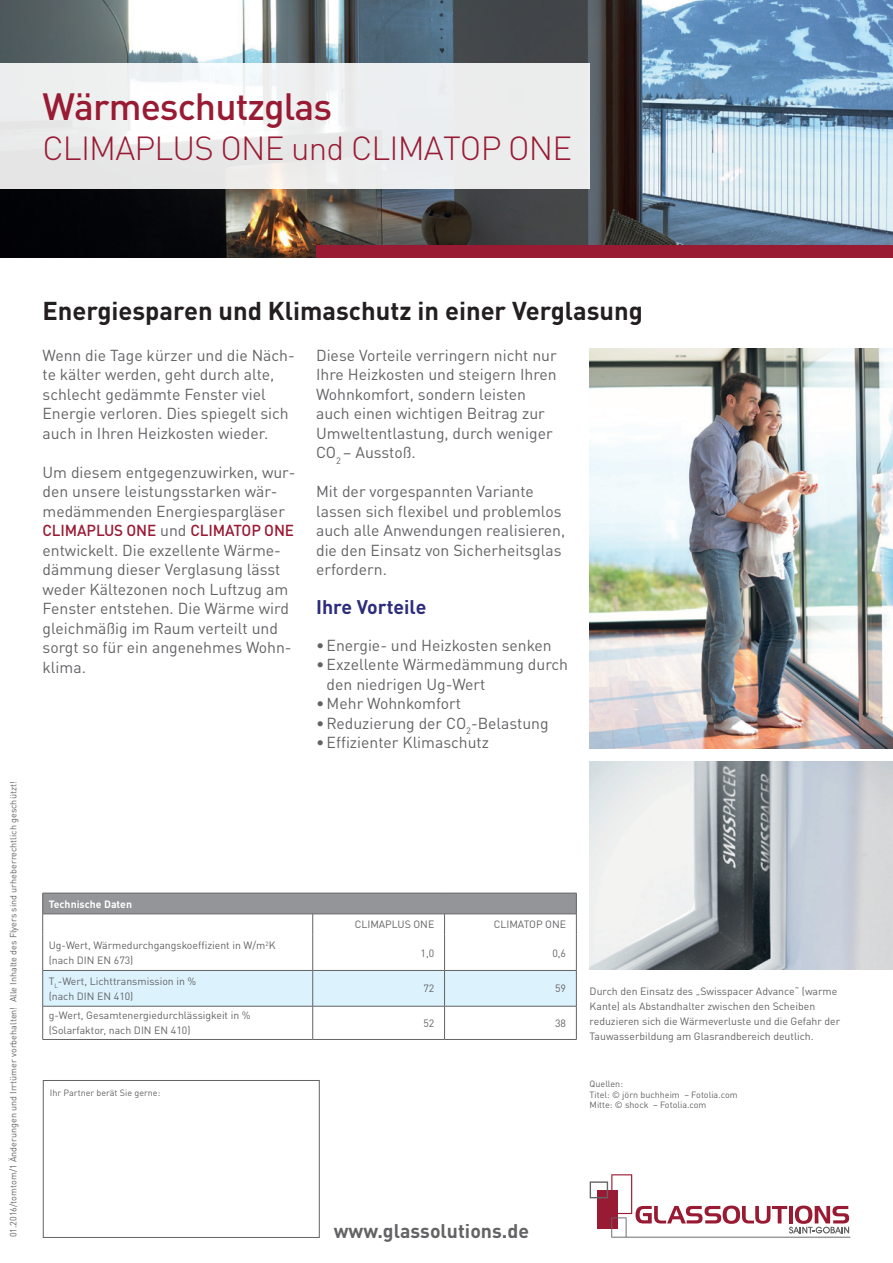
<style>
.page{position:relative;width:893px;height:1263px;background:#fff}
.page>*{position:absolute;margin:0;border:0;box-sizing:border-box;transform-origin:0 0}
.t1{font:500 37.5px "DINOT";letter-spacing:-.025em;color:#991a33}
.t2{font:300 33px "DINOT";letter-spacing:-.025em;color:#991a33}
.t3{font:700 25.5px "DINOT";color:#231f20}
.t4{font:700 19.5px "DINOT";color:#636366}
.t5{font:700 19.5px "DINOT";color:#2e2d7d}
.t6{font:15.75px/19.5px "DINOT";color:#636366}
.t7{font:10.5px/15px "DINOT";color:#636366}
.t8{font:700 10.5px "DINOT";color:#fff}
.t9{font:9px/10.5px "DINOT";color:#636366}
.s1{font-weight:500;color:#991a33}
</style>
<div class="page">
<img style="left:0;top:0;width:893px;height:257px">
<svg style="left:0;top:63px;width:590px;height:126px;fill:#ececec"></svg>
<div style="left:316px;top:245px;width:577px;height:12px;background:#991a33"></div>
<hr style="left:42px;top:1006px;width:1px;height:33px;background:#636366">
<hr style="left:43px;top:1039px;width:270px;height:1px;background:#636366">
<hr style="left:313px;top:1039px;width:132px;height:1px;background:#636366">
<hr style="left:445px;top:1039px;width:132px;height:1px;background:#636366">
<hr style="left:312px;top:1006px;width:1px;height:33px;background:#636366">
<hr style="left:43px;top:1006px;width:270px;height:1px;background:#636366">
<hr style="left:313px;top:1006px;width:132px;height:1px;background:#636366">
<hr style="left:445px;top:1006px;width:132px;height:1px;background:#636366">
<hr style="left:444px;top:1006px;width:1px;height:33px;background:#636366">
<svg style="left:42px;top:893px;width:535px;height:113px"></svg>
<hr style="left:576px;top:935px;width:1px;height:35px;background:#636366">
<hr style="left:576px;top:971px;width:1px;height:35px;background:#636366">
<hr style="left:576px;top:1006px;width:1px;height:33px;background:#636366">
<img style="left:589px;top:349px;width:304px;height:399px">
<svg style="left:590px;top:1174px;width:260px;height:63px"></svg>
<div style="left:43px;top:1080px;width:276px;height:157px;border:1px solid #636366"></div>
<img style="left:590px;top:761px;width:303px;height:208px">
<h1 class="t1" style="left:43px;top:83px;width:291px">Wärmeschutzglas</h1>
<h2 class="t2" style="left:43px;top:128px;width:531px">CLIMAPLUS ONE und CLIMATOP ONE</h2>
<p class="t9" style="left:8px;top:1237px;width:457px;rotate:-90deg">01.2016/tomtom/1 Änderungen und Irrtümer vorbehalten! Alle Inhalte des Flyers sind urheberrechtlich geschützt!</p>
<h3 class="t3" style="left:43px;top:294px;width:602px">Energiesparen und Klimaschutz in einer Verglasung</h3>
<p class="t6" style="left:43px;top:345px;width:254px">Wenn die Tage kürzer und die Näch&shy;te kälter werden, geht durch alte, schlecht gedämmte Fenster viel Energie verloren. Dies spiegelt sich auch in Ihren Heizkosten wieder.</p>
<p class="t6" style="left:43px;top:462px;width:254px">Um diesem entgegenzuwirken, wur&shy;den unsere leistungsstarken wär&shy;medämmenden Energiespargläser<br><span class="s1">CLIMAPLUS ONE</span> und <span class="s1">CLIMATOP ONE </span>entwickelt. Die exzellente Wärme&shy;dämmung dieser Verglasung lässt weder Kältezonen noch Luftzug am<br>Fenster entstehen. Die Wärme wird gleichmäßig im Raum verteilt und sorgt so für ein angenehmes Wohn&shy;klima.</p>
<p class="t6" style="left:316px;top:345px;width:242px">Diese Vorteile verringern nicht nur<br>Ihre Heizkosten und steigern Ihren<br>Wohnkomfort, sondern leisten auch einen wichtigen Beitrag zur<br>Umweltentlastung, durch weniger<br>CO<sub>2</sub> – Ausstoß.</p>
<p class="t6" style="left:316px;top:482px;width:251px">Mit der vorgespannten Variante lassen sich flexibel und problemlos auch alle Anwendungen realisieren, die den Einsatz von Sicherheitsglas erfordern.</p>
<p class="t5" style="left:316px;top:595px;width:112px">Ihre Vorteile</p>
<p class="t6" style="left:316px;top:635px;width:237px">• Energie- und Heizkosten senken</p>
<p class="t6" style="left:327px;top:655px;width:243px;text-indent:-11px">• Exzellente Wärmedämmung durch den niedrigen Ug-Wert</p>
<p class="t6" style="left:316px;top:694px;width:146px">• Mehr Wohnkomfort</p>
<p class="t6" style="left:316px;top:713px;width:234px">• Reduzierung der CO<sub>2</sub>-Belastung</p>
<p class="t6" style="left:316px;top:733px;width:174px">• Effizienter Klimaschutz</p>
<p class="t8" style="left:49px;top:897px;width:85px">Technische Daten</p>
<p class="t7" style="left:355px;top:917px;width:81px">CLIMAPLUS ONE</p>
<p class="t7" style="left:494px;top:917px;width:74px">CLIMATOP ONE</p>
<p class="t7" style="left:49px;top:937px;width:228px">Ug-Wert, Wärmedurchgangskoeffizient in W/m<sup>2</sup>K (nach DIN EN 673)</p>
<p class="t7" style="left:421px;top:945px;width:15px">1,0</p>
<p class="t7" style="left:552px;top:945px;width:15px">0,6</p>
<p class="t7" style="left:49px;top:973px;width:149px">T<sub>L</sub>-Wert, Lichttransmission in % (nach DIN EN 410)</p>
<p class="t7" style="left:423px;top:981px;width:12px">72</p>
<p class="t7" style="left:555px;top:981px;width:12px">59</p>
<p class="t7" style="left:49px;top:1008px;width:203px">g-Wert, Gesamtenergiedurchlässigkeit in % (Solarfaktor, nach DIN EN 410)</p>
<p class="t7" style="left:423px;top:1015px;width:12px">52</p>
<p class="t7" style="left:555px;top:1015px;width:12px">38</p>
<p class="t7" style="left:590px;top:983px;width:252px">Durch den Einsatz des „Swisspacer Advance“ (warme Kante) als Abstandhalter zwischen den Scheiben reduzieren sich die Wärmeverluste und die Gefahr der Tauwasserbildung am Glasrandbereich deutlich.</p>
<p class="t9" style="left:50px;top:1087px;width:112px">Ihr Partner berät Sie gerne:</p>
<p class="t9" style="left:590px;top:1078px;width:150px">Quellen:<br>Titel: © jörn buchheim – Fotolia.com<br>Mitte: © shock – Fotolia.com</p>
<p class="t4" style="left:334px;top:1218px;width:197px">www.glassolutions.de</p>
</div>
